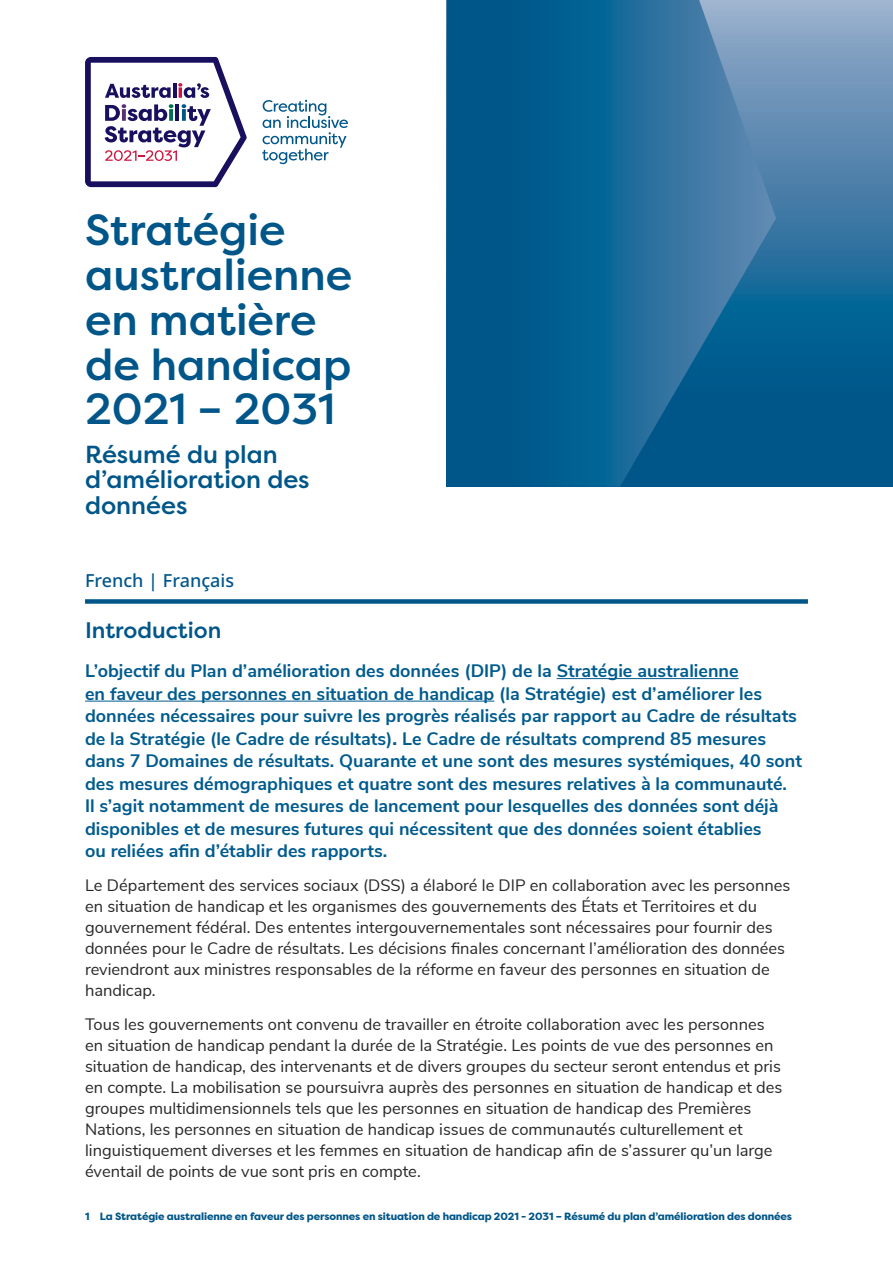
<style>
.page{position:relative;width:893px;height:1263px;background:#fff}
.page>*{position:absolute;margin:0;border:0;box-sizing:border-box;transform-origin:0 0}
.t1{font:500 43.5px/45px "Filson Pro";color:#005689}
.t2{font:500 24.6px/25.5px "Filson Pro";color:#005689}
.t3{font:500 22.5px "Filson Pro";color:#005689}
.t4{font:700 18px/22.5px "Nunito Sans";color:#005b8e}
.t5{font:500 18px "Noto Sans";color:#00568a}
.t6{font:16.5px/21px "Nunito Sans";color:#292829}
.t7{font:800 10.5px "Filson Pro";letter-spacing:-.01em;color:#005689}
.s1{font-weight:800}
</style>
<div class="page">
<div style="left:85px;top:599px;width:723px;height:5px;background:#005689"></div>
<hr style="left:557px;top:678px;width:182px;height:1px;background:#005b8e">
<hr style="left:85px;top:701px;width:409px;height:1px;background:#005b8e">
<svg style="left:262px;top:100px;width:86px;height:64px"></svg>
<svg style="left:85px;top:57px;width:162px;height:130px"></svg>
<svg style="left:776px;top:0;width:117px;height:487px;background:#3676a2"></svg>
<svg style="left:446px;top:0;width:330px;height:487px;background:#176696"></svg>
<h1 class="t1" style="left:85px;top:206px;width:269px">Stratégie australienne en matière de handicap<br>2021 – 2031</h1>
<p class="t2" style="left:85px;top:441px;width:226px">Résumé du plan d’amélioration des données</p>
<p class="t5" style="left:85px;top:571px;width:151px">French | Français</p>
<h2 class="t3" style="left:85px;top:614px;width:138px">Introduction</h2>
<p class="t4" style="left:85px;top:659px;width:718px">L’objectif du Plan d’amélioration des données (DIP) de la Stratégie australienne<br>en faveur des personnes en situation de handicap (la Stratégie) est d’améliorer les données nécessaires pour suivre les progrès réalisés par rapport au Cadre de résultats de la Stratégie (le Cadre de résultats)<span class="s1">.</span> Le Cadre de résultats comprend 85 mesures dans 7 Domaines de résultats. Quarante et une sont des mesures systémiques, 40 sont des mesures démographiques et quatre sont des mesures relatives à la communauté.<br>Il s’agit notamment de mesures de lancement pour lesquelles des données sont déjà disponibles et de mesures futures qui nécessitent que des données soient établies<br>ou reliées afin d’établir des rapports.</p>
<p class="t6" style="left:85px;top:874px;width:707px">Le Département des services sociaux (DSS) a élaboré le DIP en collaboration avec les personnes en situation de handicap et les organismes des gouvernements des États et Territoires et du gouvernement fédéral. Des ententes intergouvernementales sont nécessaires pour fournir des données pour le Cadre de résultats. Les décisions finales concernant l’amélioration des données reviendront aux ministres responsables de la réforme en faveur des personnes en situation de handicap.</p>
<p class="t6" style="left:85px;top:1012px;width:699px">Tous les gouvernements ont convenu de travailler en étroite collaboration avec les personnes en situation de handicap pendant la durée de la Stratégie. Les points de vue des personnes en situation de handicap, des intervenants et de divers groupes du secteur seront entendus et pris en compte. La mobilisation se poursuivra auprès des personnes en situation de handicap et des groupes multidimensionnels tels que les personnes en situation de handicap des Premières Nations, les personnes en situation de handicap issues de communautés culturellement et linguistiquement diverses et les femmes en situation de handicap afin de s’assurer qu’un large éventail de points de vue sont pris en compte.</p>
<p class="t7" style="left:85px;top:1209px;width:708px">1 La Stratégie australienne en faveur des personnes en situation de handicap 2021 - 2031 – Résumé du plan d’amélioration des données</p>
</div>
